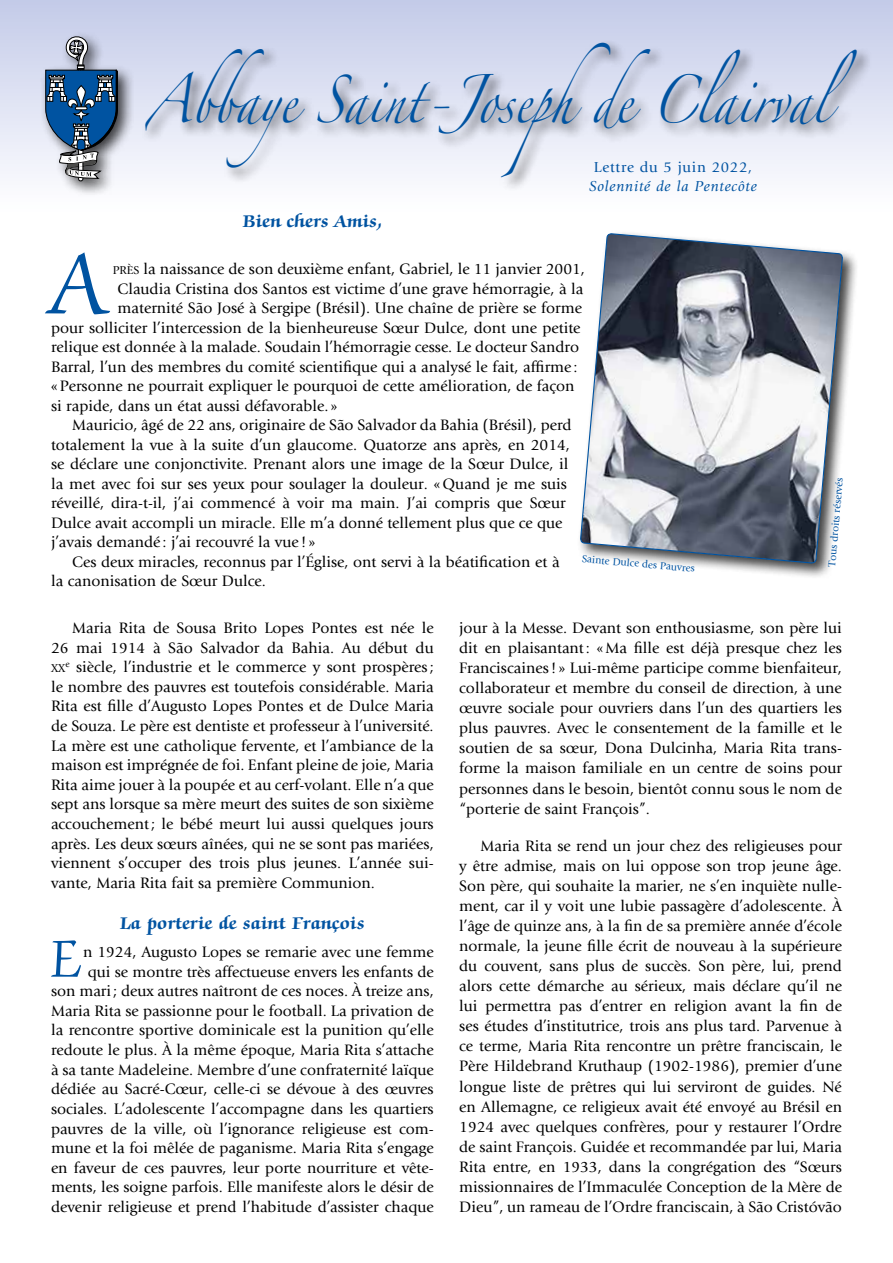
<style>
.page{position:relative;width:893px;height:1263px;background:#fff}
.page>*{position:absolute;margin:0;border:0;box-sizing:border-box;transform-origin:0 0}
.Premier{font:100.2px "Zapf Chancery Std";color:#0053a1;scale:.91 1}
.après_titre{font:60px "Zapf Chancery Std";color:#0053a1;scale:.91 1}
.t1{font:43.2px "Zapfino";color:#0053a1;scale:.79 1}
.Titre{font:700 19.5px "Zapf Chancery Std";letter-spacing:.015em;color:#0053a1}
.Bien_cher_Ami{font:700 19.5px "Zapf Chancery Std";letter-spacing:.01em;color:#0053a1}
.après_titre-2{font:15.75px/20.1px "Giovanni";color:#000;text-align:justify}
.avant_0{font:15.75px/19.5px "Giovanni";color:#000}
.Premier-2{font:15.75px "Giovanni";color:#000}
.t2{font:italic 15px "Giovanni";letter-spacing:.05em;color:#0053a1}
.t3{font:15px "Giovanni";letter-spacing:.05em;color:#0053a1}
.t4{font:10.5px "Giovanni";color:#0053a1}
.s1{font-size:11.85px}
</style>
<div class="page">
<div style="left:0;top:0;width:893px;height:213px;background:linear-gradient(to bottom,#c3cbe8,#fff)"></div>
<div style="left:142px;top:39px;width:731px;height:154px;background:#000;opacity:.75"></div>
<div style="left:40px;top:31px;width:95px;height:167px;background:#000;opacity:.75"></div>
<svg style="left:45px;top:37px;width:73px;height:144px;background:#6b87a4"></svg>
<div style="left:577px;top:230px;width:282px;height:350px;background:#000;opacity:.75"></div>
<svg style="left:579px;top:233px;width:264px;height:331px"></svg>
<p class="t1" style="left:146px;top:82px;width:901px">Abbaye Saint-Josephde Clairval</p>
<p class="t3" style="left:594px;top:158px;width:160px">Lettre du 5 juin 2022,</p>
<p class="t2" style="left:589px;top:178px;width:169px">Solennité de la Pentecôte</p>
<p class="Bien_cher_Ami" style="left:243px;top:211px;width:141px">Bien chers Amis,</p>
<p class="Premier" style="left:51px;top:232px;width:63px">A</p>
<p class="Premier-2" style="left:113px;top:260px;width:474px"><span class="s1">PRÈS</span> la naissance de son deuxième enfant, Gabriel, le 11 janvier 2001,</p>
<p class="Premier-2" style="left:118px;top:280px;width:467px">Claudia Cristina dos Santos est victime d’une grave hémorragie, à la</p>
<p class="Premier-2" style="left:118px;top:299px;width:466px">maternité São José à Sergipe (Brésil). Une chaîne de prière se forme</p>
<p class="Premier-2" style="left:51px;top:319px;width:531px">pour solliciter l’intercession de la bienheureuse Sœur Dulce, dont une petite</p>
<p class="Premier-2" style="left:51px;top:338px;width:530px">relique est donnée à la malade. Soudain l’hémorragie cesse. Le docteur Sandro</p>
<p class="Premier-2" style="left:51px;top:358px;width:528px">Barral, l’un des membres du comité scientifique qui a analysé le fait, affirme :</p>
<p class="Premier-2" style="left:51px;top:377px;width:525px">«Personne ne pourrait expliquer le pourquoi de cette amélioration, de façon</p>
<p class="Premier-2" style="left:51px;top:397px;width:288px">si rapide, dans un état aussi défavorable. »</p>
<p class="avant_0" style="left:51px;top:416px;width:522px;text-indent:21px">Mauricio, âgé de 22 ans, originaire de São Salvador da Bahia (Brésil), perd totalement la vue à la suite d’un glaucome. Quatorze ans après, en 2014, se déclare une conjonctivite. Prenant alors une image de la Sœur Dulce, il la met avec foi sur ses yeux pour soulager la douleur. «Quand je me suis réveillé, dira-t-il, j’ai commencé à voir ma main. J’ai compris que Sœur Dulce avait accompli un miracle. Elle m’a donné tellement plus que ce que j’avais demandé : j’ai recouvré la vue ! »</p>
<p class="avant_0" style="left:51px;top:552px;width:510px;text-indent:21px">Ces deux miracles, reconnus par l’Église, ont servi à la béatification et à la canonisation de Sœur Dulce.</p>
<p class="après_titre-2" style="left:459px;top:618px;width:384px">jour à la Messe. Devant son enthousiasme, son père lui dit en plaisantant: «Ma fille est déjà presque chez les Franciscaines! » Lui-même participe comme bienfaiteur, collaborateur et membre du conseil de direction, à une œuvre sociale pour ouvriers dans l’un des quartiers les plus pauvres. Avec le consentement de la famille et le soutien de sa sœur, Dona Dulcinha, Maria Rita trans&shy;forme la maison familiale en un centre de soins pour personnes dans le besoin, bientôt connu sous le nom de “porterie de saint François”.</p>
<p class="après_titre-2" style="left:459px;top:836px;width:384px;text-indent:21px">Maria Rita se rend un jour chez des religieuses pour y être admise, mais on lui oppose son trop jeune âge.<br>Son père, qui souhaite la marier, ne s’en inquiète nulle&shy;ment, car il y voit une lubie passagère d’adolescente. À l’âge de quinze ans, à la fin de sa première année d’école normale, la jeune fille écrit de nouveau à la supérieure du couvent, sans plus de succès. Son père, lui, prend alors cette démarche au sérieux, mais déclare qu’il ne lui permettra pas d’entrer en religion avant la fin de ses études d’institutrice, trois ans plus tard. Parvenue à ce terme, Maria Rita rencontre un prêtre franciscain, le Père Hildebrand Kruthaup (1902-1986), premier d’une longue liste de prêtres qui lui serviront de guides. Né en Allemagne, ce religieux avait été envoyé au Brésil en 1924 avec quelques confrères, pour y restaurer l’Ordre de saint François. Guidée et recommandée par lui, Maria Rita entre, en 1933, dans la congrégation des “Sœurs missionnaires de l’Immaculée Conception de la Mère de Dieu”, un rameau de l’Ordre franciscain, à São Cristóvão</p>
<p class="t4" style="left:826px;top:566px;width:91px;rotate:-85deg">Tous droits réservés</p>
<p class="t4" style="left:582px;top:552px;width:115px;rotate:5deg">Sainte Dulce des Pauvres</p>
<p class="après_titre-2" style="left:51px;top:618px;width:384px;line-height:19.6px;text-indent:21px">Maria Rita de Sousa Brito Lopes Pontes est née le 26 mai 1914 à São Salvador da Bahia. Au début du <span class="s1">XX</span><sup>e</sup> siècle, l’industrie et le commerce y sont prospères; le nombre des pauvres est toutefois considérable. Maria Rita est fille d’Augusto Lopes Pontes et de Dulce Maria de Souza. Le père est dentiste et professeur à l’université.<br>La mère est une catholique fervente, et l’ambiance de la maison est imprégnée de foi. Enfant pleine de joie, Maria Rita aime jouer à la poupée et au cerf-volant. Elle n’a que sept ans lorsque sa mère meurt des suites de son sixième accouchement; le bébé meurt lui aussi quelques jours après. Les deux sœurs aînées, qui ne se sont pas mariées, viennent s’occuper des trois plus jeunes. L’année sui&shy;vante, Maria Rita fait sa première Communion.</p>
<p class="Titre" style="left:120px;top:913px;width:246px">La porterie de saint François</p>
<p class="après_titre" style="left:51px;top:928px;width:35px">E</p>
<p class="après_titre-2" style="left:51px;top:942px;width:384px;line-height:19.6px;text-align:right">n 1924, Augusto Lopes se remarie avec une femme<br>qui se montre très affectueuse envers les enfants de<br>son mari; deux autres naîtront de ces noces. À treize ans, Maria Rita se passionne pour le football. La privation de la rencontre sportive dominicale est la punition qu’elle redoute le plus. À la même époque, Maria Rita s’attache à sa tante Madeleine. Membre d’une confraternité laïque dédiée au Sacré-Cœur, celle-ci se dévoue à des œuvres sociales. L’adolescente l’accompagne dans les quartiers pauvres de la ville, où l’ignorance religieuse est com&shy;mune et la foi mêlée de paganisme. Maria Rita s’engage en faveur de ces pauvres, leur porte nourriture et vête&shy;ments, les soigne parfois. Elle manifeste alors le désir de devenir religieuse et prend l’habitude d’assister chaque</p>
</div>
